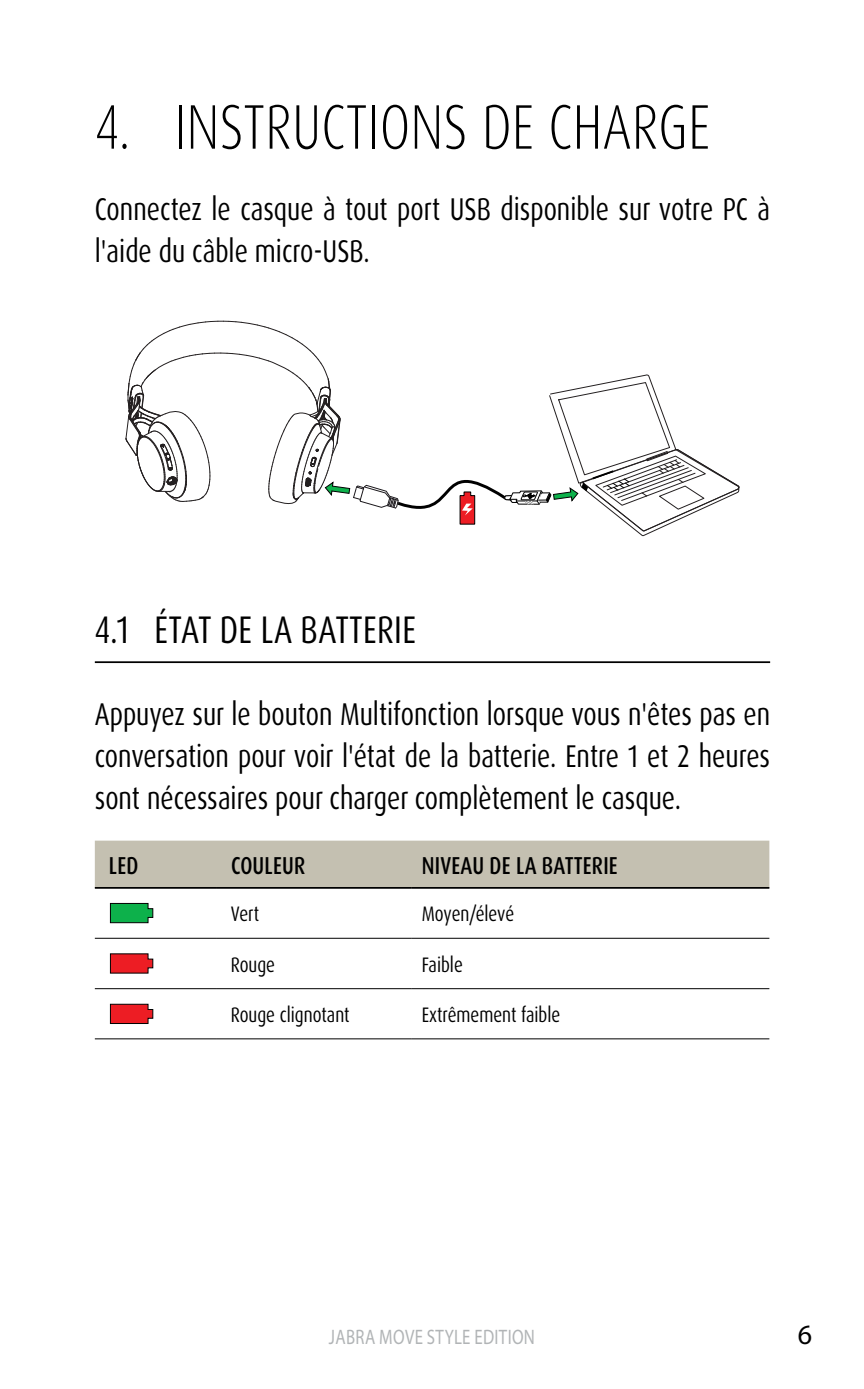
<style>
.page{position:relative;width:864px;height:1389px;background:#fff}
.page>*{position:absolute;margin:0;border:0;box-sizing:border-box;transform-origin:0 0}
.t1{font:300 63px "Dax Pro";letter-spacing:.01em;color:#000;scale:.8 1}
.t2{font:38.5px "Dax Pro";letter-spacing:.01em;color:#000;scale:.8 1}
.t3{font:31.5px/42px "Dax Pro";color:#000;scale:.8 1}
.t4{font:28px "Myriad Pro";color:#000}
.t5{font:500 24.5px "Dax Pro";letter-spacing:.01em;color:#000;scale:.8 1}
.t6{font:21px "Dax Pro";color:#000;scale:.8 1}
.t7{font:21px "Myriad Pro";letter-spacing:.02em;color:#b1b4b6;scale:.8 1}
</style>
<div class="page">
<hr style="left:95px;top:661px;width:674px;height:2px;background:#000">
<svg style="left:125px;top:321px;width:614px;height:216px"></svg>
<div style="left:95px;top:841px;width:674px;height:46px;background:#c4c0b1"></div>
<hr style="left:95px;top:988px;width:122px;height:1px;background:#000">
<hr style="left:217px;top:988px;width:194px;height:1px;background:#000">
<hr style="left:95px;top:1038px;width:122px;height:1px;background:#000">
<hr style="left:217px;top:1038px;width:194px;height:1px;background:#000">
<hr style="left:95px;top:938px;width:122px;height:1px;background:#000">
<hr style="left:217px;top:938px;width:194px;height:1px;background:#000">
<hr style="left:411px;top:938px;width:358px;height:1px;background:#000">
<hr style="left:411px;top:988px;width:358px;height:1px;background:#000">
<hr style="left:411px;top:1038px;width:358px;height:1px;background:#000">
<hr style="left:95px;top:887px;width:122px;height:2px;background:#000">
<hr style="left:217px;top:887px;width:194px;height:2px;background:#000">
<hr style="left:411px;top:887px;width:358px;height:2px;background:#000">
<svg style="left:110px;top:903px;width:43px;height:20px"></svg>
<svg style="left:110px;top:954px;width:43px;height:19px"></svg>
<svg style="left:110px;top:1004px;width:43px;height:20px"></svg>
<h1 class="t1" style="left:95px;top:86px;width:770px">4. INSTRUCTIONS DE CHARGE</h1>
<p class="t3" style="left:95px;top:189px;width:845px">Connectez le casque à tout port USB disponible sur votre PC à l'aide du câble micro-USB.</p>
<p class="t2" style="left:95px;top:605px;width:402px">4.1 ÉTAT DE LA BATTERIE</p>
<p class="t3" style="left:95px;top:693px;width:845px;text-align:justify">Appuyez sur le bouton Multifonction lorsque vous n'êtes pas en conversation pour voir l'état de la batterie. Entre 1 et 2 heures sont nécessaires pour charger complètement le casque.</p>
<p class="t5" style="left:109px;top:850px;width:38px">LED</p>
<p class="t5" style="left:231px;top:850px;width:94px">COULEUR</p>
<p class="t5" style="left:421px;top:850px;width:246px">NIVEAU DE LA BATTERIE</p>
<p class="t6" style="left:231px;top:900px;width:37px">Vert</p>
<p class="t6" style="left:421px;top:900px;width:117px">Moyen/élevé</p>
<p class="t6" style="left:231px;top:951px;width:57px">Rouge</p>
<p class="t6" style="left:421px;top:951px;width:53px">Faible</p>
<p class="t6" style="left:231px;top:1001px;width:150px">Rouge clignotant</p>
<p class="t6" style="left:421px;top:1001px;width:175px">Extrêmement faible</p>
<p class="t7" style="left:329px;top:1324px;width:259px">JABRA MOVE STYLE EDITION</p>
<p class="t4" style="left:797px;top:1317px;width:16px">6</p>
</div>
